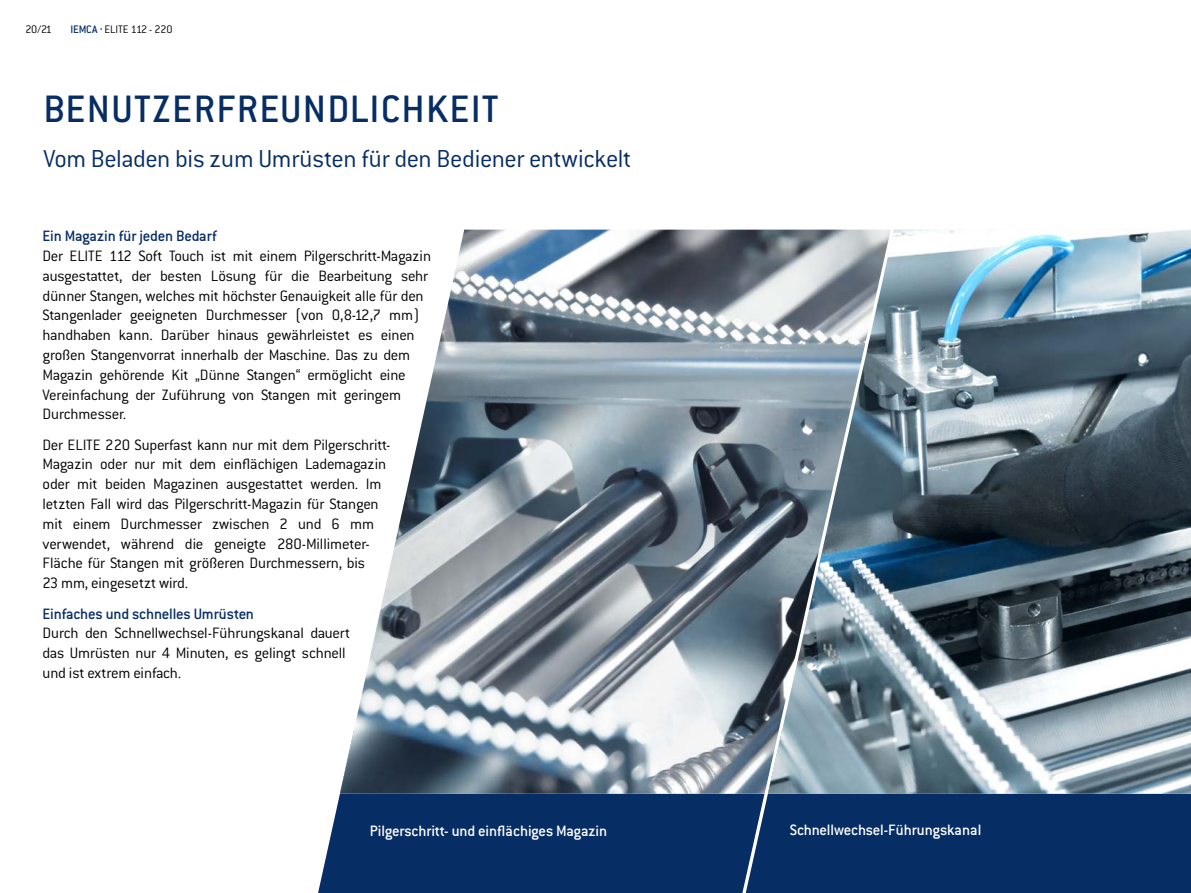
<style>
.page{position:relative;width:1191px;height:893px;background:#fff}
.page>*{position:absolute;margin:0;border:0;box-sizing:border-box;transform-origin:0 0}
.t1{font:500 42px "Conduit ITC";letter-spacing:.03em;color:#062d64}
.t2{font:300 27px "Conduit ITC";letter-spacing:-.015em;color:#062d64}
.t3{font:300 16.5px/19.8px "Conduit ITC";letter-spacing:-.015em;color:#000}
.t4{font:500 16.5px "Conduit ITC";letter-spacing:-.01em;color:#fff}
.t5{font:500 16.5px "Conduit ITC";letter-spacing:-.015em;color:#062d64}
.t6{font:300 12px "Conduit ITC";letter-spacing:-.02em;color:#000}
.s1{font-weight:500;color:#062d64}
.s2{font-family:"Myriad Pro";font-weight:400;font-style:italic}
</style>
<div class="page">
<div style="left:318px;top:794px;width:427px;height:99px;background:#062d64"></div>
<div style="left:745px;top:794px;width:446px;height:99px;background:#062d64"></div>
<img style="left:890px;top:230px;width:301px;height:564px">
<img style="left:340px;top:230px;width:550px;height:564px">
<p class="t6" style="left:26px;top:23px;width:28px">20/21</p>
<p class="t6" style="left:71px;top:23px;width:103px"><span class="s1">IEMCA</span> <span class="s2">·</span> ELITE 112 - 220</p>
<p class="t1" style="left:44px;top:85px;width:456px">BENUTZERFREUNDLICHKEIT</p>
<p class="t2" style="left:44px;top:143px;width:589px">Vom Beladen bis zum Umrüsten für den Bediener entwickelt</p>
<p class="t5" style="left:43px;top:227px;width:176px">Ein Magazin für jeden Bedarf</p>
<p class="t3" style="left:43px;top:246px;width:390px">Der ELITE 112 Soft Touch ist mit einem Pilgerschritt-Magazin ausgestattet, der besten Lösung für die Bearbeitung sehr dünner Stangen, welches mit höchster Genauigkeit alle für den Stangenlader geeigneten Durchmesser (von 0,8-12,7 mm) handhaben kann. Darüber hinaus gewährleistet es einen großen Stangenvorrat innerhalb der Maschine. Das zu dem Magazin gehörende Kit „Dünne Stangen“ ermöglicht eine Vereinfachung der Zuführung von Stangen mit geringem Durchmesser.</p>
<p class="t3" style="left:43px;top:435px;width:349px">Der ELITE 220 Superfast kann nur mit dem Pilgerschritt-Magazin oder nur mit dem einflächigen Lademagazin oder mit beiden Magazinen ausgestattet werden. Im letzten Fall wird das Pilgerschritt-Magazin für Stangen mit einem Durchmesser zwischen 2 und 6 mm verwendet, während die geneigte 280-Millimeter-Fläche für Stangen mit größeren Durchmessern, bis<br>23 mm, eingesetzt wird.</p>
<p class="t5" style="left:43px;top:604px;width:213px">Einfaches und schnelles Umrüsten</p>
<p class="t3" style="left:43px;top:623px;width:309px">Durch den Schnellwechsel-Führungskanal dauert das Umrüsten nur 4 Minuten, es gelingt schnell und ist extrem einfach.</p>
<p class="t4" style="left:370px;top:821px;width:239px">Pilgerschritt- und einflächiges Magazin</p>
<p class="t4" style="left:789px;top:821px;width:193px">Schnellwechsel-Führungskanal</p>
</div>
